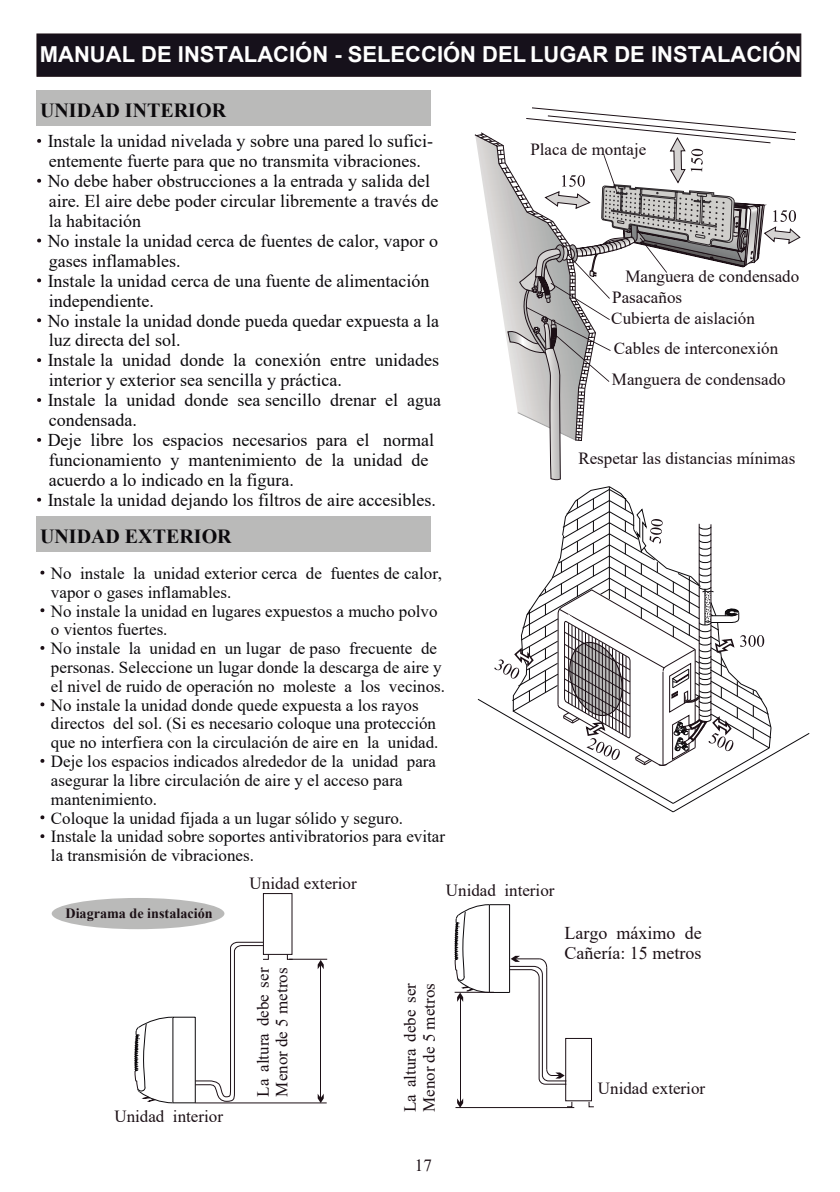
<style>
.page{position:relative;width:840px;height:1192px;background:#fff}
.page>*{position:absolute;margin:0;border:0;box-sizing:border-box;transform-origin:0 0}
.t1{font:700 22px "Arial";color:#fff}
.t2{font:700 20px "Times New Roman";color:#0b090c}
.t3{font:18px/20px "Times New Roman";color:#0b090c}
.t4{font:18px/20px "Times New Roman";color:#1c1016}
.t5{font:17px/18.8px "Times New Roman";color:#0b090c}
.t6{font:17px/21.4px "Times New Roman";color:#1c1016}
.t7{font:700 14.2px "Times New Roman";color:#1c1016}
</style>
<div class="page">
<svg style="left:474px;top:107px;width:327px;height:373px"></svg>
<svg style="left:477px;top:486px;width:333px;height:327px"></svg>
<svg style="left:40px;top:571px;width:4px;height:4px"></svg>
<svg style="left:40px;top:608px;width:4px;height:4px"></svg>
<svg style="left:40px;top:646px;width:4px;height:4px"></svg>
<svg style="left:40px;top:702px;width:4px;height:4px"></svg>
<svg style="left:40px;top:759px;width:4px;height:4px"></svg>
<svg style="left:40px;top:815px;width:4px;height:4px"></svg>
<svg style="left:40px;top:834px;width:4px;height:4px"></svg>
<div style="left:263px;top:893px;width:30px;height:62px;border:1px solid #1c1016"></div>
<svg style="left:286px;top:953px;width:8px;height:7px"></svg>
<hr style="left:289px;top:959px;width:38px;height:1px;background:#1c1016">
<hr style="left:195px;top:1103px;width:132px;height:1px;background:#1c1016">
<svg style="left:318px;top:960px;width:6px;height:9px"></svg>
<hr style="left:320px;top:965px;width:1px;height:133px;background:#1c1016">
<svg style="left:318px;top:1094px;width:6px;height:9px"></svg>
<svg style="left:134px;top:941px;width:135px;height:163px"></svg>
<div style="left:565px;top:1038px;width:27px;height:63px;border:1px solid #1c1016"></div>
<svg style="left:566px;top:1101px;width:7px;height:6px"></svg>
<svg style="left:588px;top:1101px;width:6px;height:7px"></svg>
<hr style="left:456px;top:1107px;width:118px;height:1px;background:#1c1016">
<svg style="left:454px;top:904px;width:113px;height:181px"></svg>
<hr style="left:460px;top:997px;width:1px;height:106px;background:#1c1016">
<svg style="left:457px;top:1098px;width:6px;height:10px"></svg>
<div style="left:37px;top:34px;width:764px;height:43px;background:#16111b;border:1px solid #1c1016"></div>
<div style="left:36px;top:90px;width:395px;height:36px;background:#babab9"></div>
<svg style="left:37px;top:139px;width:4px;height:4px"></svg>
<svg style="left:37px;top:179px;width:4px;height:4px"></svg>
<svg style="left:37px;top:239px;width:4px;height:3px"></svg>
<svg style="left:37px;top:278px;width:4px;height:4px"></svg>
<svg style="left:37px;top:318px;width:4px;height:4px"></svg>
<svg style="left:37px;top:358px;width:4px;height:4px"></svg>
<svg style="left:37px;top:398px;width:4px;height:4px"></svg>
<svg style="left:37px;top:438px;width:4px;height:4px"></svg>
<svg style="left:37px;top:498px;width:4px;height:4px"></svg>
<div style="left:36px;top:516px;width:395px;height:36px;background:#babab9"></div>
<div style="left:52px;top:898px;width:172px;height:31px;background:#babab9;border-radius:50%"></div>
<p class="t1" style="left:40px;top:39px;width:763px">MANUAL DE INSTALACIÓN - SELECCIÓN DEL LUGAR DE INSTALACIÓN</p>
<p class="t2" style="left:40px;top:96px;width:188px">UNIDAD INTERIOR</p>
<p class="t3" style="left:48px;top:130px;width:395px">Instale la unidad nivelada y sobre una pared lo sufici&shy;entemente fuerte para que no transmita vibraciones.<br>No debe haber obstrucciones a la entrada y salida del aire. El aire debe poder circular libremente a través de la habitación<br>No instale la unidad cerca de fuentes de calor, vapor o gases inflamables.<br>Instale la unidad cerca de una fuente de alimentación independiente.<br>No instale la unidad donde pueda quedar expuesta a la luz directa del sol.<br>Instale la unidad donde la conexión entre unidades interior y exterior sea sencilla y práctica.<br>Instale la unidad donde sea sencillo drenar el agua condensada.<br>Deje libre los espacios necesarios para el normal funcionamiento y mantenimiento de la unidad de acuerdo a lo indicado en la figura.<br>Instale la unidad dejando los filtros de aire accesibles.</p>
<p class="t2" style="left:40px;top:522px;width:193px">UNIDAD EXTERIOR</p>
<p class="t5" style="left:51px;top:563px;width:396px">No instale la unidad exterior cerca de fuentes de calor, vapor o gases inflamables.<br>No instale la unidad en lugares expuestos a mucho polvo o vientos fuertes.<br>No instale la unidad en un lugar de paso frecuente de personas. Seleccione un lugar donde la descarga de aire y el nivel de ruido de operación no moleste a los vecinos.<br>No instale la unidad donde quede expuesta a los rayos directos del sol. (Si es necesario coloque una protección que no interfiera con la circulación de aire en la unidad.<br>Deje los espacios indicados alrededor de la unidad para asegurar la libre circulación de aire y el acceso para mantenimiento.<br>Coloque la unidad fijada a un lugar sólido y seguro.<br>Instale la unidad sobre soportes antivibratorios para evitar la transmisión de vibraciones.</p>
<p class="t6" style="left:531px;top:138px;width:117px">Placa de montaje</p>
<p class="t6" style="left:611px;top:265px;width:189px;text-indent:14px">Manguera de condensado<br>Pasacaños<br>Cubierta de aislación</p>
<p class="t6" style="left:614px;top:337px;width:166px">Cables de interconexión</p>
<p class="t6" style="left:612px;top:368px;width:175px">Manguera de condensado</p>
<p class="t6" style="left:578px;top:447px;width:218px">Respetar las distancias mínimas</p>
<p class="t7" style="left:65px;top:903px;width:149px">Diagrama de instalación</p>
<p class="t6" style="left:114px;top:1105px;width:110px">Unidad interior</p>
<p class="t6" style="left:250px;top:872px;width:109px">Unidad exterior</p>
<p class="t6" style="left:252px;top:1097px;width:131px;rotate:-90deg">La altura debe ser</p>
<p class="t6" style="left:271px;top:1097px;width:130px;rotate:-90deg">Menor de 5 metros</p>
<p class="t6" style="left:446px;top:879px;width:110px">Unidad interior</p>
<p class="t6" style="left:400px;top:1112px;width:131px;line-height:18.8px;rotate:-90deg">La altura debe ser<br>Menor de 5 metros</p>
<p class="t4" style="left:564px;top:922px;width:139px">Largo máximo de<br>Cañería: 15 metros</p>
<p class="t6" style="left:598px;top:1077px;width:109px">Unidad exterior</p>
<p class="t6" style="left:415px;top:1154px;width:18px">17</p>
</div>
